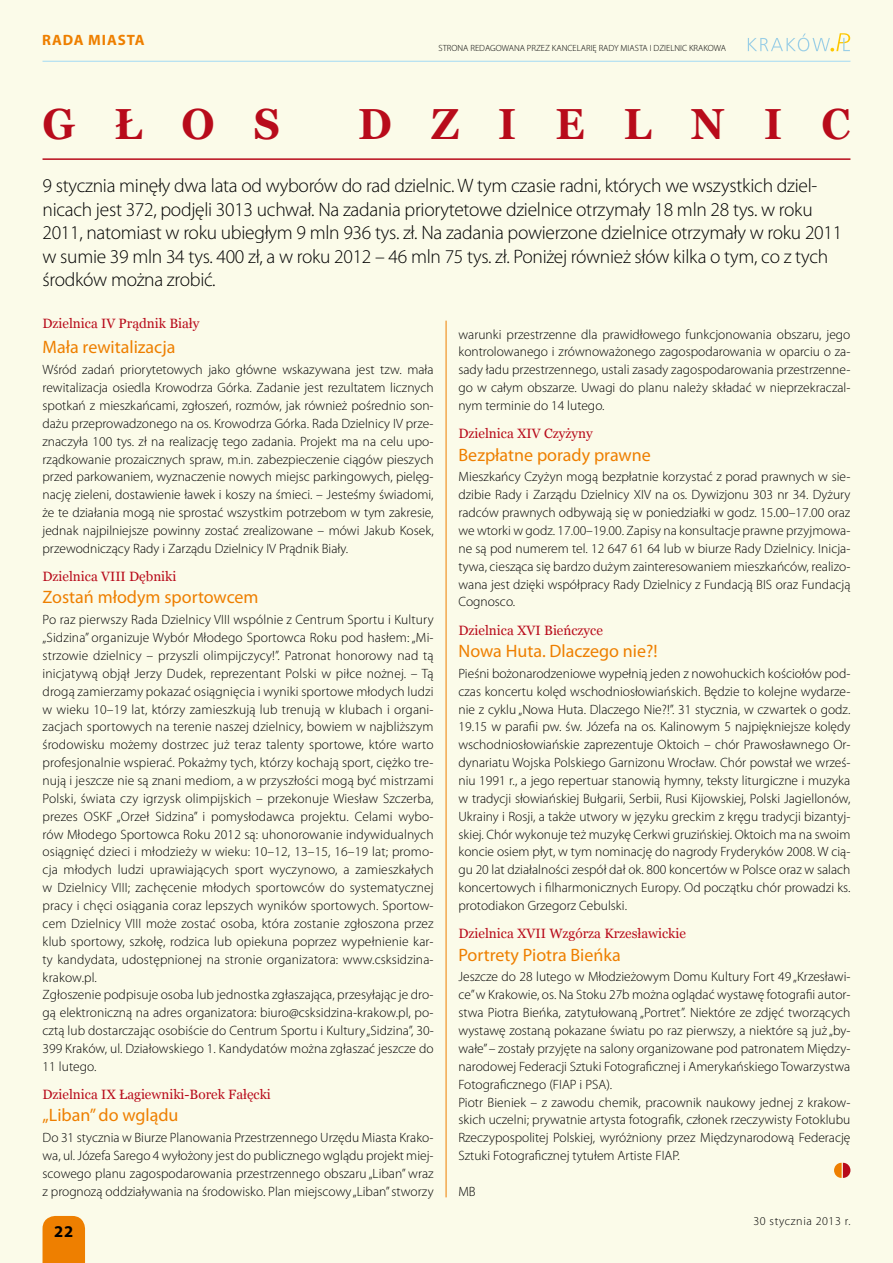
<style>
.page{position:relative;width:893px;height:1263px;background:#fbfbe9}
.page>*{position:absolute;margin:0;border:0;box-sizing:border-box;transform-origin:0 0}
.t1{font:700 43.5px "Georgia";color:#b80b1b;scale:.93 1}
.t2{font:300 19.5px/23.4px "Myriad Pro";letter-spacing:-.015em;color:#000}
.t3{font:18px "Myriad Pro";color:#ee7f00}
.t4{font:700 16.5px "Myriad Pro";color:#000}
.t5{font:700 15px "Myriad Pro";color:#ee7f00}
.t6{font:300 13.5px/17.9px "Myriad Pro";letter-spacing:.005em;color:#000;text-align:justify}
.t7{font:13.5px "Georgia";color:#b80b1b}
.t8{font:300 12px "Myriad Pro";letter-spacing:.05em;color:#000}
.t9{font:300 9px "Myriad Pro";color:#000}
</style>
<div class="page">
<div style="left:43px;top:1216px;width:42px;height:47px;background:#ee7f00"></div>
<hr style="left:43px;top:61px;width:807px;height:1px;background:#a2daf4">
<svg style="left:748px;top:33px;width:102px;height:19px"></svg>
<hr style="left:43px;top:158px;width:807px;height:2px;background:#b80b1b">
<svg style="left:834px;top:1163px;width:16px;height:15px"></svg>
<hr style="left:446px;top:321px;width:1px;height:876px;background:#ee7f00">
<p class="t5" style="left:42px;top:30px;width:21px">RADAMIASTA</p>
<p class="t9" style="left:439px;top:42px;width:289px">STRONA REDAGOWANA PRZEZ KANCELARIĘ RADY MIASTA I DZIELNIC KRAKOWA</p>
<h1 class="t1" style="left:43px;top:96px;width:257px">G Ł O S</h1>
<h1 class="t1" style="left:358px;top:96px;width:529px">D Z I E L N I C</h1>
<p class="t2" style="left:43px;top:174px;width:801px">9 stycznia minęły dwa lata od wyborów do rad dzielnic. W tym czasie radni, których we wszystkich dziel&shy;nicach jest 372, podjęli 3013 uchwał. Na zadania priorytetowe dzielnice otrzymały 18 mln 28 tys. w roku 2011, natomiast w roku ubiegłym 9 mln 936 tys. zł. Na zadania powierzone dzielnice otrzymały w roku 2011 w sumie 39 mln 34 tys. 400 zł, a w roku 2012 – 46 mln 75 tys. zł. Poniżej również słów kilka o tym, co z tych środków można zrobić.</p>
<p class="t7" style="left:43px;top:315px;width:158px">Dzielnica IV Prądnik Biały</p>
<h3 class="t3" style="left:43px;top:336px;width:134px">Mała rewitalizacja</h3>
<p class="t6" style="left:43px;top:361px;width:393px">Wśród zadań priorytetowych jako główne wskazywana jest tzw. mała rewitalizacja osiedla Krowodrza Górka. Zadanie jest rezultatem licznych spotkań z mieszkańcami, zgłoszeń, rozmów, jak również pośrednio son&shy;dażu przeprowadzonego na os. Krowodrza Górka. Rada Dzielnicy IV prze&shy;znaczyła 100 tys. zł na realizację tego zadania. Projekt ma na celu upo&shy;rządkowanie prozaicznych spraw, m.in. zabezpieczenie ciągów pieszych przed parkowaniem, wyznaczenie nowych miejsc parkingowych, pielęg&shy;nację zieleni, dostawienie ławek i koszy na śmieci. – Jesteśmy świadomi, że te działania mogą nie sprostać wszystkim potrzebom w tym zakresie, jednak najpilniejsze powinny zostać zrealizowane – mówi Jakub Kosek, przewodniczący Rady i Zarządu Dzielnicy IV Prądnik Biały.</p>
<p class="t7" style="left:43px;top:568px;width:135px">Dzielnica VIII Dębniki</p>
<h3 class="t3" style="left:43px;top:586px;width:218px">Zostań młodym sportowcem</h3>
<p class="t6" style="left:43px;top:611px;width:393px;text-align:left">Po raz pierwszy Rada Dzielnicy VIII wspólnie z Centrum Sportu i Kultury „Sidzina” organizuje Wybór Młodego Sportowca Roku pod hasłem: „Mi&shy;strzowie dzielnicy – przyszli olimpijczycy!”. Patronat honorowy nad tą inicjatywą objął Jerzy Dudek, reprezentant Polski w piłce nożnej. – Tą drogą zamierzamy pokazać osiągnięcia i wyniki sportowe młodych ludzi w wieku 10–19 lat, którzy zamieszkują lub trenują w klubach i organi&shy;zacjach sportowych na terenie naszej dzielnicy, bowiem w najbliższym środowisku możemy dostrzec już teraz talenty sportowe, które warto profesjonalnie wspierać. Pokażmy tych, którzy kochają sport, ciężko tre&shy;nują i jeszcze nie są znani mediom, a w przyszłości mogą być mistrzami Polski, świata czy igrzysk olimpijskich – przekonuje Wiesław Szczerba, prezes OSKF „Orzeł Sidzina” i pomysłodawca projektu. Celami wybo&shy;rów Młodego Sportowca Roku 2012 są: uhonorowanie indywidualnych osiągnięć dzieci i młodzieży w wieku: 10–12, 13–15, 16–19 lat; promo&shy;cja młodych ludzi uprawiających sport wyczynowo, a zamieszkałych w Dzielnicy VIII; zachęcenie młodych sportowców do systematycznej pracy i chęci osiągania coraz lepszych wyników sportowych. Sportow&shy;cem Dzielnicy VIII może zostać osoba, która zostanie zgłoszona przez klub sportowy, szkołę, rodzica lub opiekuna poprzez wypełnienie kar&shy;ty kandydata, udostępnionej na stronie organizatora: www.csksidzina&shy;krakow.pl.<br>Zgłoszenie podpisuje osoba lub jednostka zgłaszająca, przesyłając je dro&shy;gą elektroniczną na adres organizatora: biuro@csksidzina-krakow.pl, po&shy;cztą lub dostarczając osobiście do Centrum Sportu i Kultury „Sidzina”, 30- 399 Kraków, ul. Działowskiego 1. Kandydatów można zgłaszać jeszcze do 11 lutego.</p>
<p class="t7" style="left:43px;top:1086px;width:230px">Dzielnica IX Łagiewniki-Borek Fałęcki</p>
<h3 class="t3" style="left:43px;top:1104px;width:138px">„Liban” do wglądu</h3>
<p class="t6" style="left:43px;top:1129px;width:393px">Do 31 stycznia w Biurze Planowania Przestrzennego Urzędu Miasta Krako&shy;wa, ul. Józefa Sarego 4 wyłożony jest do publicznego wglądu projekt miej&shy;scowego planu zagospodarowania przestrzennego obszaru „Liban” wraz z prognozą oddziaływania na środowisko. Plan miejscowy „Liban” stworzy</p>
<p class="t4" style="left:54px;top:1221px;width:21px">22</p>
<p class="t6" style="left:458px;top:325px;width:393px">warunki przestrzenne dla prawidłowego funkcjonowania obszaru, jego kontrolowanego i zrównoważonego zagospodarowania w oparciu o za&shy;sady ładu przestrzennego, ustali zasady zagospodarowania przestrzenne&shy;go w całym obszarze. Uwagi do planu należy składać w nieprzekraczal&shy;nym terminie do 14 lutego.</p>
<p class="t7" style="left:458px;top:425px;width:136px">Dzielnica XIV Czyżyny</p>
<h3 class="t3" style="left:458px;top:443px;width:194px">Bezpłatne porady prawne</h3>
<p class="t6" style="left:458px;top:468px;width:393px">Mieszkańcy Czyżyn mogą bezpłatnie korzystać z porad prawnych w sie&shy;dzibie Rady i Zarządu Dzielnicy XIV na os. Dywizjonu 303 nr 34. Dyżury radców prawnych odbywają się w poniedziałki w godz. 15.00–17.00 oraz we wtorki w godz. 17.00–19.00. Zapisy na konsultacje prawne przyjmowa&shy;ne są pod numerem tel. 12 647 61 64 lub w biurze Rady Dzielnicy. Inicja&shy;tywa, ciesząca się bardzo dużym zainteresowaniem mieszkańców, realizo&shy;wana jest dzięki współpracy Rady Dzielnicy z Fundacją BIS oraz Fundacją Cognosco.</p>
<p class="t7" style="left:458px;top:622px;width:146px">Dzielnica XVI Bieńczyce</p>
<h3 class="t3" style="left:458px;top:640px;width:201px">Nowa Huta. Dlaczego nie?!</h3>
<p class="t6" style="left:458px;top:664px;width:393px">Pieśni bożonarodzeniowe wypełnią jeden z nowohuckich kościołów pod&shy;czas koncertu kolęd wschodniosłowiańskich. Będzie to kolejne wydarze&shy;nie z cyklu „Nowa Huta. Dlaczego Nie?!”. 31 stycznia, w czwartek o godz.<br>19.15 w parafii pw. św. Józefa na os. Kalinowym 5 najpiękniejsze kolędy wschodniosłowiańskie zaprezentuje Oktoich – chór Prawosławnego Or&shy;dynariatu Wojska Polskiego Garnizonu Wrocław. Chór powstał we wrześ&shy;niu 1991 r., a jego repertuar stanowią hymny, teksty liturgiczne i muzyka w tradycji słowiańskiej Bułgarii, Serbii, Rusi Kijowskiej, Polski Jagiellonów, Ukrainy i Rosji, a także utwory w języku greckim z kręgu tradycji bizantyj&shy;skiej. Chór wykonuje też muzykę Cerkwi gruzińskiej. Oktoich ma na swoim koncie osiem płyt, w tym nominację do nagrody Fryderyków 2008. W cią&shy;gu 20 lat działalności zespół dał ok. 800 koncertów w Polsce oraz w salach koncertowych i filharmonicznych Europy. Od początku chór prowadzi ks. protodiakon Grzegorz Cebulski.</p>
<p class="t7" style="left:458px;top:925px;width:229px">Dzielnica XVII Wzgórza Krzesławickie</p>
<h3 class="t3" style="left:458px;top:943px;width:164px">Portrety Piotra Bieńka</h3>
<p class="t6" style="left:458px;top:968px;width:393px;text-align:left">Jeszcze do 28 lutego w Młodzieżowym Domu Kultury Fort 49 „Krzesławi&shy;ce” w Krakowie, os. Na Stoku 27b można oglądać wystawę fotografii autor&shy;stwa Piotra Bieńka, zatytułowaną „Portret”. Niektóre ze zdjęć tworzących wystawę zostaną pokazane światu po raz pierwszy, a niektóre są już „by&shy;wałe” – zostały przyjęte na salony organizowane pod patronatem Między&shy;narodowej Federacji Sztuki Fotograficznej i Amerykańskiego Towarzystwa Fotograficznego (FIAP i PSA).<br>Piotr Bieniek – z zawodu chemik, pracownik naukowy jednej z krakow&shy;skich uczelni; prywatnie artysta fotografik, członek rzeczywisty Fotoklubu Rzeczypospolitej Polskiej, wyróżniony przez Międzynarodową Federację Sztuki Fotograficznej tytułem Artiste FIAP.</p>
<p class="t6" style="left:458px;top:1182px;width:19px">MB</p>
<p class="t8" style="left:753px;top:1213px;width:98px">30 stycznia 2013 r.</p>
</div>
